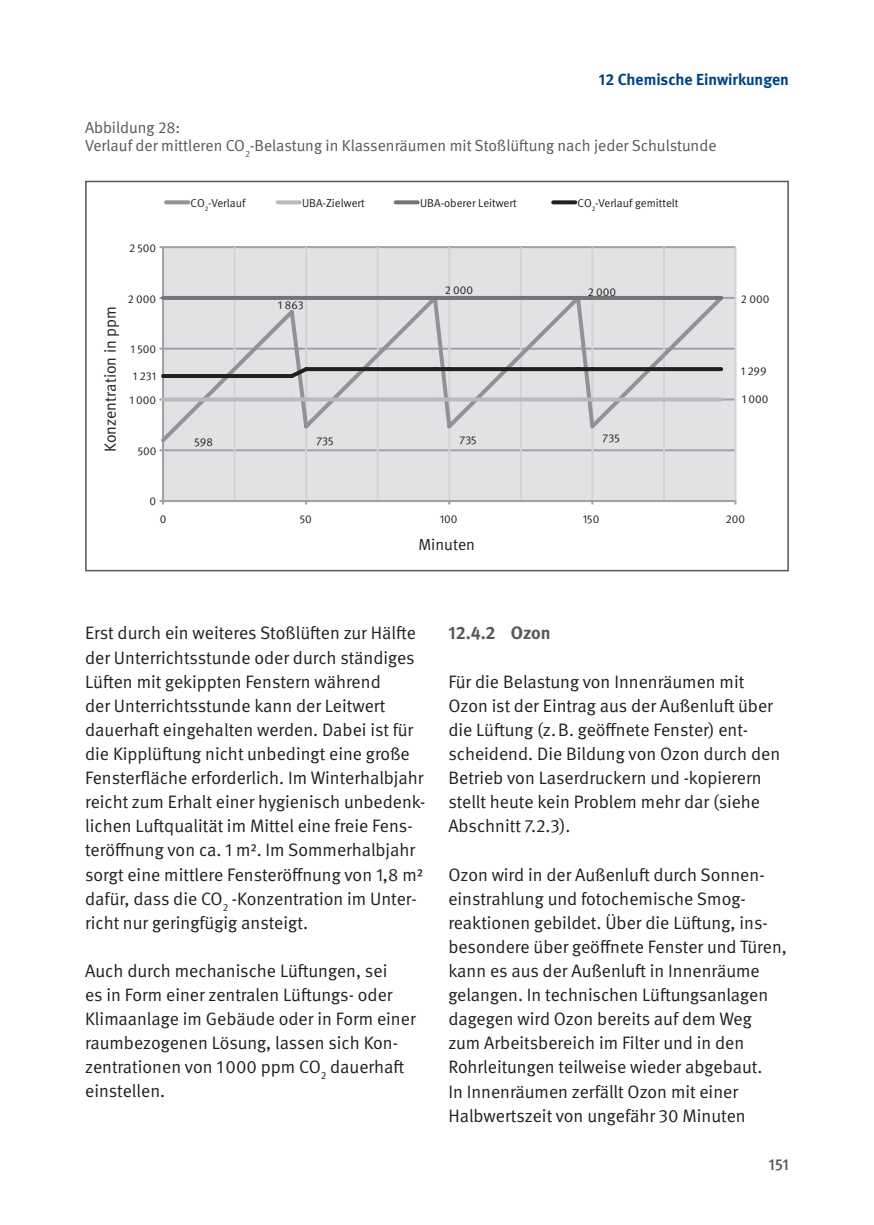
<style>
.page{position:relative;width:874px;height:1225px;background:#fff}
.page>*{position:absolute;margin:0;border:0;box-sizing:border-box;transform-origin:0 0}
.t1{font:18px/24px "DGUV Meta";color:#231f20}
.t2{font:700 18px "DGUV Meta";color:#57585a}
.t3{font:16px/18px "DGUV Meta";color:#57585a}
.t4{font:16px "DGUV Meta";color:#231f20}
.t5{font:700 16px "DGUV Meta";color:#014286}
.t6{font:500 16px "DGUV Meta";color:#57585a}
.t7{font:11.4px "DGUV Meta";color:#231f20}
</style>
<div class="page">
<div style="left:163px;top:247px;width:572px;height:254px;background:#e1e2e4"></div>
<hr style="left:163px;top:449px;width:572px;height:2px;background:#a0a1a5">
<hr style="left:163px;top:398px;width:572px;height:2px;background:#a0a1a5">
<hr style="left:163px;top:348px;width:572px;height:2px;background:#a0a1a5">
<hr style="left:163px;top:297px;width:572px;height:2px;background:#a0a1a5">
<hr style="left:163px;top:246px;width:572px;height:2px;background:#a0a1a5">
<hr style="left:233px;top:247px;width:2px;height:254px;background:#d2d3d5">
<hr style="left:305px;top:247px;width:2px;height:254px;background:#d2d3d5">
<hr style="left:376px;top:247px;width:2px;height:254px;background:#d2d3d5">
<hr style="left:448px;top:247px;width:2px;height:254px;background:#d2d3d5">
<hr style="left:519px;top:247px;width:2px;height:254px;background:#d2d3d5">
<hr style="left:591px;top:247px;width:2px;height:254px;background:#d2d3d5">
<hr style="left:662px;top:247px;width:2px;height:254px;background:#d2d3d5">
<hr style="left:734px;top:247px;width:2px;height:254px;background:#d2d3d5">
<hr style="left:162px;top:247px;width:2px;height:254px;background:#a0a1a5">
<hr style="left:163px;top:500px;width:572px;height:2px;background:#a0a1a5">
<svg style="left:159px;top:292px;width:567px;height:154px"></svg>
<svg style="left:163px;top:397px;width:129px;height:4px"></svg>
<svg style="left:292px;top:397px;width:14px;height:4px"></svg>
<svg style="left:306px;top:397px;width:128px;height:4px"></svg>
<svg style="left:434px;top:397px;width:15px;height:4px"></svg>
<svg style="left:449px;top:397px;width:128px;height:4px"></svg>
<svg style="left:577px;top:397px;width:15px;height:4px"></svg>
<svg style="left:592px;top:397px;width:128px;height:4px"></svg>
<hr style="left:163px;top:296px;width:129px;height:4px;background:#737477">
<hr style="left:292px;top:296px;width:14px;height:4px;background:#737477">
<hr style="left:306px;top:296px;width:128px;height:4px;background:#737477">
<hr style="left:434px;top:296px;width:15px;height:4px;background:#737477">
<hr style="left:449px;top:296px;width:128px;height:4px;background:#737477">
<hr style="left:577px;top:296px;width:15px;height:4px;background:#737477">
<hr style="left:592px;top:296px;width:128px;height:4px;background:#737477">
<svg style="left:159px;top:364px;width:565px;height:17px"></svg>
<svg style="left:166px;top:200px;width:22px;height:4px"></svg>
<svg style="left:277px;top:200px;width:22px;height:4px"></svg>
<svg style="left:395px;top:200px;width:22px;height:4px"></svg>
<svg style="left:553px;top:200px;width:22px;height:4px"></svg>
<div style="left:85px;top:181px;width:703px;height:390px;border:2px solid #57585a"></div>
<p class="t5" style="left:598px;top:70px;width:191px">12 Chemische Einwirkungen</p>
<p class="t3" style="left:85px;top:119px;width:632px">Abbildung 28:<br>Verlauf der mittleren CO<sub>2</sub>-Belastung in Klassenräumen mit Stoßlüftung nach jeder Schulstunde</p>
<p class="t7" style="left:129px;top:241px;width:29px">2 500</p>
<p class="t4" style="left:101px;top:452px;width:148px;rotate:-90deg">Konzentration in ppm</p>
<p class="t7" style="left:128px;top:292px;width:30px">2 000</p>
<p class="t7" style="left:130px;top:342px;width:27px">1 500</p>
<p class="t7" style="left:133px;top:370px;width:25px">1 231</p>
<p class="t7" style="left:129px;top:393px;width:28px">1 000</p>
<p class="t7" style="left:138px;top:444px;width:20px">500</p>
<p class="t7" style="left:190px;top:197px;width:56px">CO<sub>2</sub>-Verlauf</p>
<p class="t7" style="left:302px;top:197px;width:64px">UBA-Zielwert</p>
<p class="t7" style="left:420px;top:197px;width:98px">UBA-oberer Leitwert</p>
<p class="t7" style="left:577px;top:197px;width:102px">CO<sub>2</sub>-Verlauf gemittelt</p>
<p class="t7" style="left:194px;top:435px;width:20px">598</p>
<p class="t7" style="left:278px;top:298px;width:27px">1 863</p>
<p class="t7" style="left:316px;top:434px;width:19px">735</p>
<p class="t7" style="left:444px;top:283px;width:30px">2 000</p>
<p class="t7" style="left:459px;top:433px;width:19px">735</p>
<p class="t7" style="left:587px;top:285px;width:30px">2 000</p>
<p class="t7" style="left:602px;top:431px;width:19px">735</p>
<p class="t7" style="left:740px;top:292px;width:30px">2 000</p>
<p class="t7" style="left:740px;top:364px;width:27px">1 299</p>
<p class="t7" style="left:741px;top:393px;width:28px">1 000</p>
<p class="t7" style="left:149px;top:495px;width:8px">0</p>
<p class="t7" style="left:160px;top:512px;width:8px">0</p>
<p class="t7" style="left:299px;top:512px;width:14px">50</p>
<p class="t7" style="left:439px;top:512px;width:19px">100</p>
<p class="t7" style="left:582px;top:512px;width:18px">150</p>
<p class="t7" style="left:725px;top:512px;width:21px">200</p>
<p class="t4" style="left:418px;top:535px;width:58px">Minuten</p>
<p class="t1" style="left:85px;top:621px;width:342px">Erst durch ein weiteres Stoßlüften zur Hälfte der Unterrichtsstunde oder durch ständiges Lüften mit gekippten Fenstern während<br>der Unterrichtsstunde kann der Leitwert dauerhaft eingehalten werden. Dabei ist für die Kipplüftung nicht unbedingt eine große Fensterfläche erforderlich. Im Winterhalbjahr reicht zum Erhalt einer hygienisch unbedenk&shy;lichen Luftqualität im Mittel eine freie Fens&shy;teröffnung von ca. 1 m². Im Sommerhalbjahr sorgt eine mittlere Fensteröffnung von 1,8 m² dafür, dass die CO<sub>2</sub> -Konzentration im Unter&shy;richt nur geringfügig ansteigt.</p>
<p class="t1" style="left:85px;top:959px;width:332px">Auch durch mechanische Lüftungen, sei<br>es in Form einer zentralen Lüftungs- oder Klimaanlage im Gebäude oder in Form einer raumbezogenen Lösung, lassen sich Kon&shy;zentrationen von 1000 ppm CO<sub>2</sub> dauerhaft einstellen.</p>
<p class="t2" style="left:448px;top:622px;width:104px">12.4.2 Ozon</p>
<p class="t1" style="left:448px;top:670px;width:333px">Für die Belastung von Innenräumen mit Ozon ist der Eintrag aus der Außenluft über die Lüftung (z.B. geöffnete Fenster) ent&shy;scheidend. Die Bildung von Ozon durch den Betrieb von Laserdruckern und -kopierern stellt heute kein Problem mehr dar (siehe Abschnitt 7.2.3).</p>
<p class="t1" style="left:448px;top:862px;width:340px">Ozon wird in der Außenluft durch Sonnen&shy;einstrahlung und fotochemische Smog&shy;reaktionen gebildet. Über die Lüftung, ins&shy;besondere über geöffnete Fenster und Türen, kann es aus der Außenluft in Innenräume gelangen. In technischen Lüftungsanlagen dagegen wird Ozon bereits auf dem Weg zum Arbeitsbereich im Filter und in den Rohrleitungen teilweise wieder abgebaut.<br>In Innenräumen zerfällt Ozon mit einer Halbwertszeit von ungefähr 30 Minuten</p>
<p class="t6" style="left:768px;top:1154px;width:22px">151</p>
</div>
